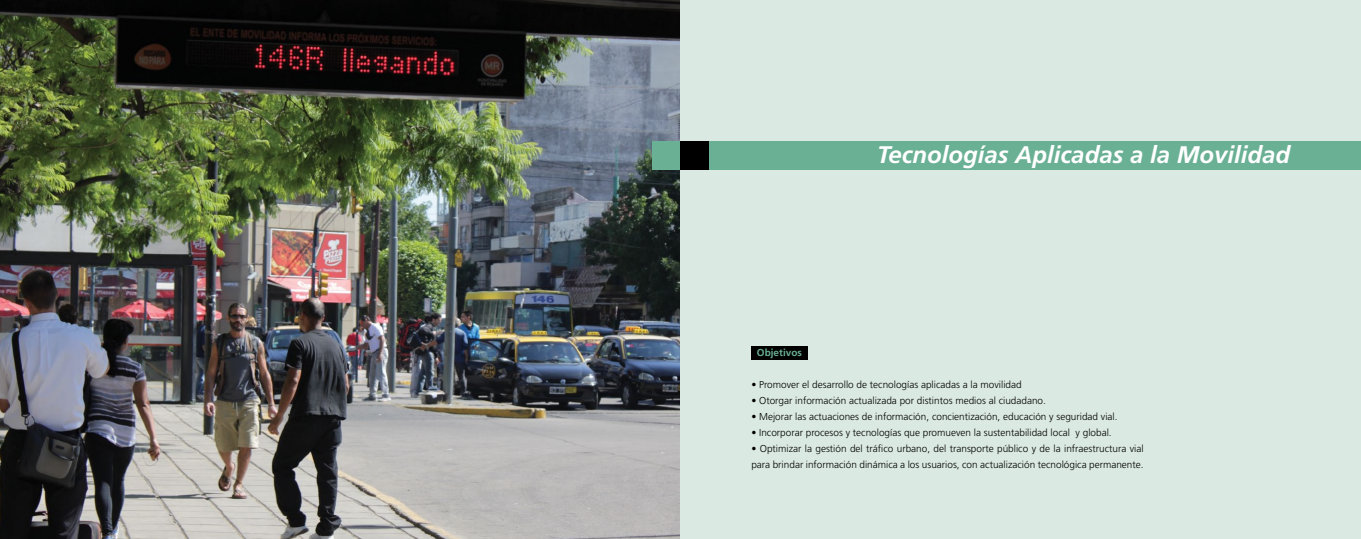
<style>
.page{position:relative;width:1361px;height:539px;background:#fff}
.page>*{position:absolute;margin:0;border:0;box-sizing:border-box;transform-origin:0 0}
.t1{font:italic 700 24px "Frutiger";color:#fff}
.t2{font:300 10px/16px "Frutiger";color:#000}
.t3{font:700 10px "Frutiger";color:#6ab094}
</style>
<div class="page">
<img style="left:0;top:0;width:680px;height:539px">
<div style="left:680px;top:0;width:681px;height:539px;background:#dae9e2"></div>
<div style="left:652px;top:141px;width:28px;height:29px;background:#6ab094"></div>
<div style="left:680px;top:141px;width:681px;height:29px;background:#6ab094"></div>
<div style="left:680px;top:141px;width:29px;height:29px;background:#000"></div>
<div style="left:751px;top:346px;width:57px;height:14px;background:#000"></div>
<p class="t1" style="left:877px;top:141px;width:414px">Tecnologías Aplicadas a la Movilidad</p>
<p class="t3" style="left:757px;top:346px;width:47px">Objetivos</p>
<p class="t2" style="left:751px;top:376px;width:272px">• Promover el desarrollo de tecnologías aplicadas a la movilidad</p>
<p class="t2" style="left:751px;top:392px;width:296px">• Otorgar información actualizada por distintos medios al ciudadano.</p>
<p class="t2" style="left:751px;top:408px;width:368px">• Mejorar las actuaciones de información, concientización, educación y seguridad vial.</p>
<p class="t2" style="left:751px;top:424px;width:362px">• Incorporar procesos y tecnologías que promueven la sustentabilidad local y global.</p>
<p class="t2" style="left:751px;top:440px;width:394px">• Optimizar la gestión del tráfico urbano, del transporte público y de la infraestructura vial para brindar información dinámica a los usuarios, con actualización tecnológica permanente.</p>
</div>
